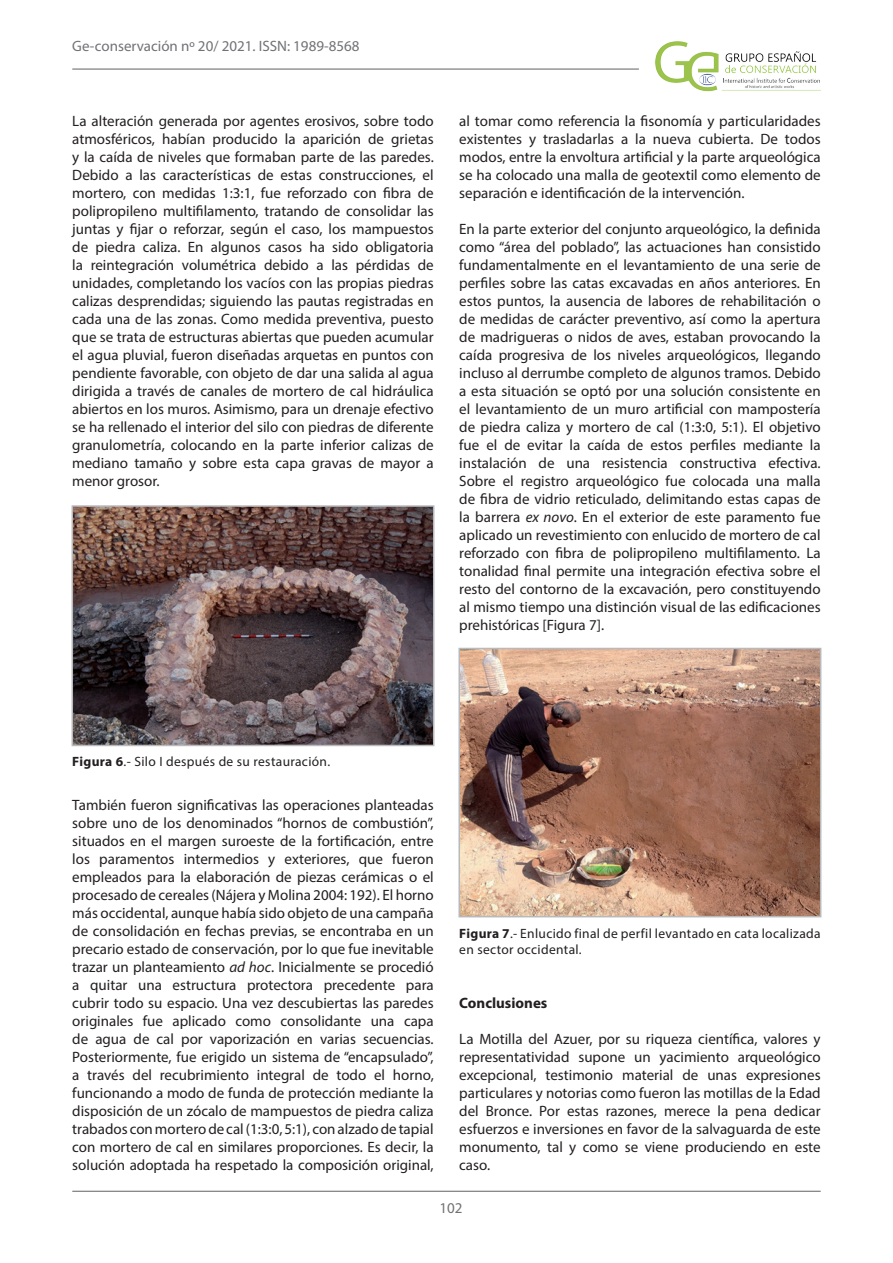
<style>
.page{position:relative;width:893px;height:1263px;background:#fff}
.page>*{position:absolute;margin:0;border:0;box-sizing:border-box;transform-origin:0 0}
.t1{font:15px/18px "Myriad Pro";color:#231f20;text-align:justify}
.t2{font:15px "Myriad Pro";color:#717275}
.t3{font:700 15px "Myriad Pro";color:#231f20}
.t4{font:13.5px/16.5px "Myriad Pro";letter-spacing:.025em;color:#231f20}
.s1{font-style:italic}
.s2{font-weight:700}
</style>
<div class="page">
<hr style="left:72px;top:68px;width:567px;height:2px;background:#717275">
<hr style="left:72px;top:1191px;width:749px;height:1px;background:#717275">
<img style="left:654px;top:41px;width:167px;height:51px">
<img style="left:75px;top:508px;width:356px;height:235px">
<div style="left:72px;top:505px;width:362px;height:241px;border:2px solid #b8b9bc"></div>
<img style="left:461px;top:651px;width:357px;height:263px">
<div style="left:458px;top:648px;width:363px;height:269px;border:2px solid #b8b9bc"></div>
<p class="t2" style="left:72px;top:37px;width:289px">Ge-conservación nº 20/ 2021. ISSN: 1989-8568</p>
<p class="t1" style="left:72px;top:112px;width:363px">La alteración generada por agentes erosivos, sobre todo atmosféricos, habían producido la aparición de grietas y la caída de niveles que formaban parte de las paredes.<br>Debido a las características de estas construcciones, el mortero, con medidas 1:3:1, fue reforzado con fibra de polipropileno multifilamento, tratando de consolidar las juntas y fijar o reforzar, según el caso, los mampuestos de piedra caliza. En algunos casos ha sido obligatoria la reintegración volumétrica debido a las pérdidas de unidades, completando los vacíos con las propias piedras calizas desprendidas; siguiendo las pautas registradas en cada una de las zonas. Como medida preventiva, puesto que se trata de estructuras abiertas que pueden acumular el agua pluvial, fueron diseñadas arquetas en puntos con pendiente favorable, con objeto de dar una salida al agua dirigida a través de canales de mortero de cal hidráulica abiertos en los muros. Asimismo, para un drenaje efectivo se ha rellenado el interior del silo con piedras de diferente granulometría, colocando en la parte inferior calizas de mediano tamaño y sobre esta capa gravas de mayor a menor grosor.</p>
<p class="t1" style="left:459px;top:112px;width:363px">al tomar como referencia la fisonomía y particularidades existentes y trasladarlas a la nueva cubierta. De todos modos, entre la envoltura artificial y la parte arqueológica se ha colocado una malla de geotextil como elemento de separación e identificación de la intervención.</p>
<p class="t1" style="left:459px;top:220px;width:363px">En la parte exterior del conjunto arqueológico, la definida como “área del poblado”, las actuaciones han consistido fundamentalmente en el levantamiento de una serie de perfiles sobre las catas excavadas en años anteriores. En estos puntos, la ausencia de labores de rehabilitación o de medidas de carácter preventivo, así como la apertura de madrigueras o nidos de aves, estaban provocando la caída progresiva de los niveles arqueológicos, llegando incluso al derrumbe completo de algunos tramos. Debido a esta situación se optó por una solución consistente en el levantamiento de un muro artificial con mampostería de piedra caliza y mortero de cal (1:3:0, 5:1). El objetivo fue el de evitar la caída de estos perfiles mediante la instalación de una resistencia constructiva efectiva.<br>Sobre el registro arqueológico fue colocada una malla de fibra de vidrio reticulado, delimitando estas capas de la barrera <span class="s1">ex novo</span>. En el exterior de este paramento fue aplicado un revestimiento con enlucido de mortero de cal reforzado con fibra de polipropileno multifilamento. La tonalidad final permite una integración efectiva sobre el resto del contorno de la excavación, pero constituyendo al mismo tiempo una distinción visual de las edificaciones prehistóricas [Figura 7].</p>
<p class="t4" style="left:72px;top:753px;width:259px"><span class="s2">Figura 6</span>.- Silo I después de su restauración.</p>
<p class="t1" style="left:72px;top:796px;width:363px">También fueron significativas las operaciones planteadas sobre uno de los denominados “hornos de combustión”, situados en el margen suroeste de la fortificación, entre los paramentos intermedios y exteriores, que fueron empleados para la elaboración de piezas cerámicas o el procesado de cereales (Nájera y Molina 2004: 192). El horno más occidental, aunque había sido objeto de una campaña de consolidación en fechas previas, se encontraba en un precario estado de conservación, por lo que fue inevitable trazar un planteamiento <span class="s1">ad hoc</span>. Inicialmente se procedió a quitar una estructura protectora precedente para cubrir todo su espacio. Una vez descubiertas las paredes originales fue aplicado como consolidante una capa de agua de cal por vaporización en varias secuencias.<br>Posteriormente, fue erigido un sistema de “encapsulado”, a través del recubrimiento integral de todo el horno, funcionando a modo de funda de protección mediante la disposición de un zócalo de mampuestos de piedra caliza trabados con mortero de cal (1:3:0, 5:1), con alzado de tapial con mortero de cal en similares proporciones. Es decir, la solución adoptada ha respetado la composición original,</p>
<p class="t4" style="left:459px;top:925px;width:363px"><span class="s2">Figura 7</span>.- Enlucido final de perfil levantado en cata localizada en sector occidental.</p>
<p class="t3" style="left:459px;top:993px;width:90px">Conclusiones</p>
<p class="t1" style="left:459px;top:1030px;width:363px">La Motilla del Azuer, por su riqueza científica, valores y representatividad supone un yacimiento arqueológico excepcional, testimonio material de unas expresiones particulares y notorias como fueron las motillas de la Edad del Bronce. Por estas razones, merece la pena dedicar esfuerzos e inversiones en favor de la salvaguarda de este monumento, tal y como se viene produciendo en este caso.</p>
<p class="t2" style="left:439px;top:1198px;width:25px">102</p>
</div>
